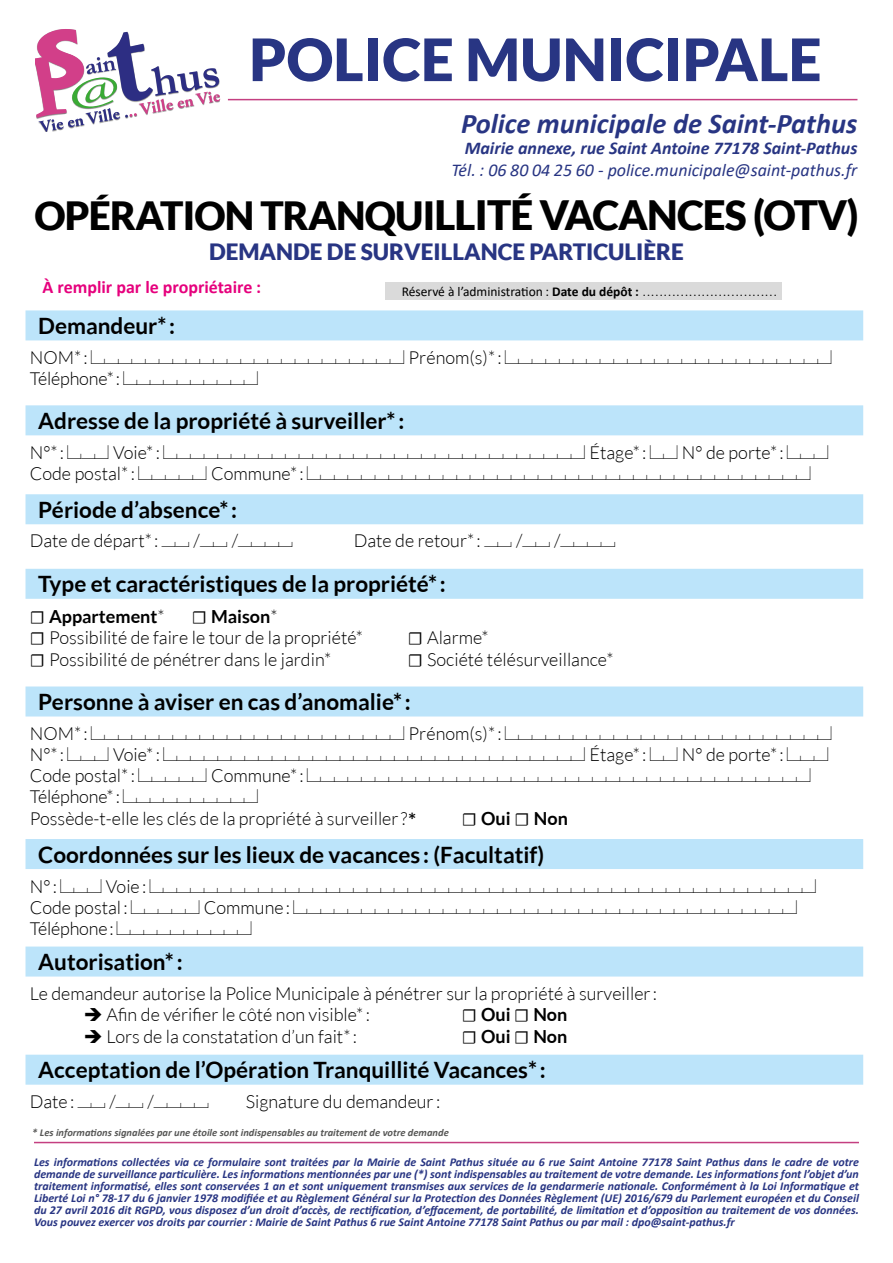
<style>
.page{position:relative;width:893px;height:1263px;background:#fff}
.page>*{position:absolute;margin:0;border:0;box-sizing:border-box;transform-origin:0 0}
.t1{font:900 58.5px "Lato";color:#283583}
.t2{font:900 40.5px "Lato";letter-spacing:-.02em;color:#000}
.t3{font:italic 700 28.5px "Calibri";color:#283583}
.t4{font:700 22.5px "Lato";color:#000}
.t5{font:900 22.5px "Lato";color:#283583}
.t6{font:18px/21px "Casesaremplir Roman";color:#000}
.t7{font:300 18px/21.6px "Lato";color:#000}
.t8{font:italic 18px "Calibri";color:#283583}
.t9{font:italic 700 18px "Calibri";color:#283583}
.t10{font:700 18px "Lato";color:#000}
.t11{font:700 18px "Calibri";color:#e6007d}
.t12{font:italic 700 12px/12px "Calibri";color:#283583;text-align:justify}
.t13{font:12px "Calibri";color:#000}
.t14{font:italic 700 10.5px "Calibri";color:#575756}
.s1{font-size:39px}
.s2{font-family:"Lato";font-weight:300}
.s3{font-family:"Casesaremplir Roman";font-weight:400}
.s4{font-family:"Minion Pro";font-weight:400}
.s5{font-weight:300}
.s6{font-size:13.5px}
.s7{font-weight:700;font-size:13.5px}
.s8{font-weight:700}
.s9{font-family:"Calibri";font-weight:400}
</style>
<div class="page">
<div style="left:385px;top:282px;width:396px;height:18px;background:#dadada"></div>
<svg style="left:36px;top:29px;width:184px;height:103px"></svg>
<hr style="left:228px;top:99px;width:629px;height:1px;background:#c43f81">
<div style="left:26px;top:310px;width:837px;height:30px;background:#bce4fa"></div>
<div style="left:26px;top:405px;width:837px;height:30px;background:#bce4fa"></div>
<div style="left:26px;top:494px;width:837px;height:30px;background:#bce4fa"></div>
<div style="left:26px;top:569px;width:837px;height:30px;background:#bce4fa"></div>
<div style="left:26px;top:686px;width:837px;height:30px;background:#bce4fa"></div>
<div style="left:26px;top:839px;width:837px;height:30px;background:#bce4fa"></div>
<div style="left:26px;top:946px;width:837px;height:30px;background:#bce4fa"></div>
<div style="left:26px;top:1055px;width:837px;height:30px;background:#bce4fa"></div>
<hr style="left:34px;top:1142px;width:825px;height:1px;background:#c43f81">
<h1 class="t1" style="left:249px;top:25px;width:574px">POLICE MUNICIPALE</h1>
<h3 class="t3" style="left:461px;top:103px;width:398px">Police municipale de Saint-Pathus</h3>
<h3 class="t9" style="left:465px;top:135px;width:394px">Mairie annexe, rue Saint Antoine 77178 Saint-Pathus</h3>
<h3 class="t8" style="left:451px;top:157px;width:408px">Tél. : 06 80 04 25 60 - police.municipale@saint-pathus.fr</h3>
<h2 class="t2" style="left:34px;top:192px;width:826px"><span class="s1">OPÉRATION TRANQUI</span>LLITÉ VACANCES (OTV)</h2>
<h3 class="t5" style="left:209px;top:239px;width:476px">DEMANDE DE SURVEILLANCE PARTICULIÈRE</h3>
<h3 class="t11" style="left:43px;top:274px;width:220px">À remplir par le propriétaire :</h3>
<h3 class="t4" style="left:38px;top:313px;width:138px">Demandeur* :</h3>
<h3 class="t6" style="left:30px;top:347px;width:803px"><span class="s2">NOM* :</span> ABBBBBBBBBBBBBBBBBBBBBC <span class="s2">Prénom(s)* :</span> ABBBBBBBBBBBBBBBBBBBBBBC</h3>
<h3 class="t7" style="left:30px;top:367px;width:230px">Téléphone* : <span class="s3">ABBBBBBBBC</span></h3>
<h3 class="t4" style="left:38px;top:408px;width:368px">Adresse de la propriété à surveiller* :</h3>
<h3 class="t6" style="left:30px;top:442px;width:800px"><span class="s2">N°* :</span> ABC <span class="s2">Voie* :</span> ABBBBBBBBBBBBBBBBBBBBBBBBBBBBBC <span class="s2">Étage* :</span> AC <span class="s2">N° de porte* :</span> ABC<br><span class="s2">Code postal* :</span> ABBBC <span class="s2">Commune* :</span> ABBBBBBBBBBBBBBBBBBBBBBBBBBBBBBBBBBBC</h3>
<h3 class="t4" style="left:38px;top:497px;width:200px">Période d’absence* :</h3>
<h3 class="t7" style="left:30px;top:530px;width:264px">Date de départ* : <span class="s3">BB</span> /<span class="s3">BB</span> /<span class="s3">BBBB</span></h3>
<h3 class="t7" style="left:354px;top:530px;width:263px">Date de retour* : <span class="s3">BB</span> /<span class="s3">BB</span> /<span class="s3">BBBB</span></h3>
<h3 class="t4" style="left:38px;top:571px;width:409px">Type et caractéristiques de la propriété* :</h3>
<h3 class="t10" style="left:30px;top:606px;width:136px"><span class="s4">☐</span> Appartement<span class="s5">*</span></h3>
<p class="t13" style="left:402px;top:284px;width:377px"><span class="s6">Réservé à l’administration :</span> <span class="s7">Date du dépôt :</span> ................................</p>
<h3 class="t7" style="left:30px;top:605px;width:335px;text-indent:162px"><span class="s4">☐</span> <span class="s8">Maison</span>*<br><span class="s4">☐</span> Possibilité de faire le tour de la propriété*</h3>
<h3 class="t7" style="left:408px;top:627px;width:83px"><span class="s4">☐</span> Alarme*</h3>
<h3 class="t7" style="left:30px;top:648px;width:303px"><span class="s4">☐</span> Possibilité de pénétrer dans le jardin*</h3>
<h3 class="t7" style="left:408px;top:648px;width:207px"><span class="s4">☐</span> Société télésurveillance*</h3>
<h3 class="t4" style="left:38px;top:689px;width:374px">Personne à aviser en cas d’anomalie* :</h3>
<h3 class="t6" style="left:30px;top:723px;width:803px"><span class="s2">NOM* :</span> ABBBBBBBBBBBBBBBBBBBBBC <span class="s2">Prénom(s)* :</span> ABBBBBBBBBBBBBBBBBBBBBBC<br><span class="s2">N°* :</span> ABC <span class="s2">Voie* :</span> ABBBBBBBBBBBBBBBBBBBBBBBBBBBBBC <span class="s2">Étage* :</span> AC <span class="s2">N° de porte* :</span> ABC<br><span class="s2">Code postal* :</span> ABBBC <span class="s2">Commune* :</span> ABBBBBBBBBBBBBBBBBBBBBBBBBBBBBBBBBBBC</h3>
<h3 class="t7" style="left:30px;top:786px;width:388px">Téléphone* : <span class="s3">ABBBBBBBBC<br></span>Possède-t-elle les clés de la propriété à surveiller?<span class="s9">*</span></h3>
<h3 class="t10" style="left:462px;top:808px;width:108px"><span class="s4">☐</span> Oui <span class="s4">☐</span> Non</h3>
<h3 class="t4" style="left:38px;top:841px;width:507px">Coordonnées sur les lieux de vacances : (Facultatif)</h3>
<h3 class="t6" style="left:30px;top:876px;width:788px"><span class="s2">N°:</span> ABC <span class="s2">Voie:</span> ABBBBBBBBBBBBBBBBBBBBBBBBBBBBBBBBBBBBBBBBBBBBBBBC<br><span class="s2">Code postal :</span> ABBBC <span class="s2">Commune:</span> ABBBBBBBBBBBBBBBBBBBBBBBBBBBBBBBBBBBC</h3>
<h3 class="t7" style="left:30px;top:917px;width:223px">Téléphone: <span class="s3">ABBBBBBBBC</span></h3>
<h3 class="t4" style="left:38px;top:949px;width:146px">Autorisation* :</h3>
<h3 class="t7" style="left:30px;top:982px;width:629px">Le demandeur autorise la Police Municipale à pénétrer sur la propriété à surveiller:</h3>
<h3 class="t7" style="left:84px;top:1004px;width:288px">➔ Afin de vérifier le côté non visible* :</h3>
<h3 class="t10" style="left:462px;top:1004px;width:107px"><span class="s4">☐</span> Oui <span class="s4">☐</span> Non</h3>
<h3 class="t7" style="left:84px;top:1026px;width:275px">➔ Lors de la constatation d’un fait* :</h3>
<h3 class="t10" style="left:462px;top:1026px;width:107px"><span class="s4">☐</span> Oui <span class="s4">☐</span> Non</h3>
<h3 class="t4" style="left:38px;top:1057px;width:509px">Acceptation de l’Opération Tranquillité Vacances* :</h3>
<h3 class="t6" style="left:30px;top:1092px;width:180px"><span class="s2">Date:</span> BB <span class="s2">/</span>BB <span class="s2">/</span>BBBB</h3>
<h3 class="t7" style="left:246px;top:1091px;width:196px">Signature du demandeur:</h3>
<p class="t14" style="left:32px;top:1125px;width:418px">* Les informations signalées par une étoile sont indispensables au traitement de votre demande</p>
<p class="t12" style="left:34px;top:1155px;width:826px">Les informations collectées via ce formulaire sont traitées par la Mairie de Saint Pathus située au 6 rue Saint Antoine 77178 Saint Pathus dans le cadre de votre demande de surveillance particulière. Les informations mentionnées par une (*) sont indispensables au traitement de votre demande. Les informations font l’objet d’un traitement informatisé, elles sont conservées 1 an et sont uniquement transmises aux services de la gendarmerie nationale. Conformément à la Loi Informatique et Liberté Loi n° 78-17 du 6 janvier 1978 modifiée et au Règlement Général sur la Protection des Données Règlement (UE) 2016/679 du Parlement européen et du Conseil du 27 avril 2016 dit RGPD, vous disposez d’un droit d’accès, de rectification, d’effacement, de portabilité, de limitation et d’opposition au traitement de vos données.<br>Vous pouvez exercer vos droits par courrier : Mairie de Saint Pathus 6 rue Saint Antoine 77178 Saint Pathus ou par mail : dpo@saint-pathus.fr</p>
</div>
